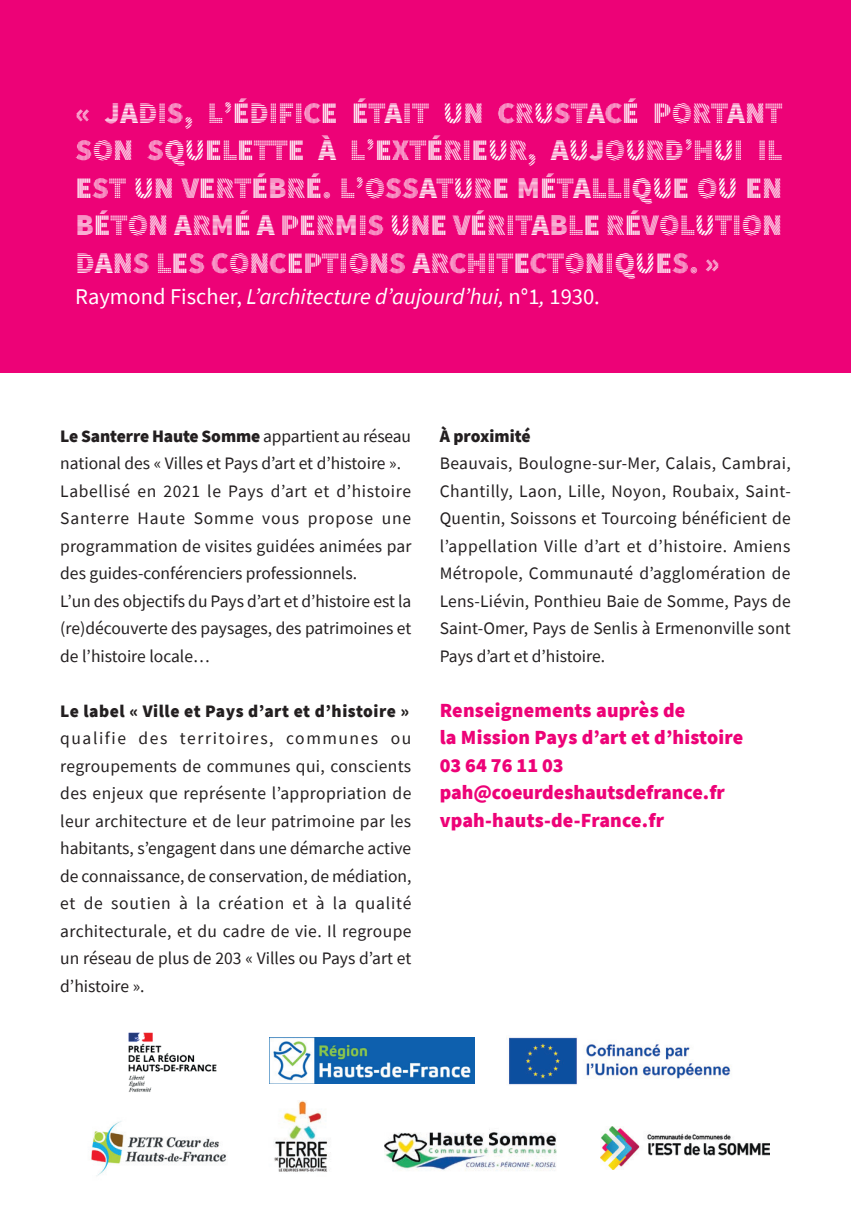
<style>
.page{position:relative;width:851px;height:1205px;background:#fff}
.page>*{position:absolute;margin:0;border:0;box-sizing:border-box;transform-origin:0 0}
.t1{font:900 30px/37.5px "Source Sans Pro DISPLAYV2";color:#fff;text-align:justify}
.t2{font:italic 22.5px "Source Sans Pro";color:#fff}
.t3{font:900 20px/27.5px "Source Sans Pro";color:#ed0277}
.t4{font:17.5px/27.5px "Source Sans Pro";color:#231f20;text-align:justify}
.t5{font:900 17.5px "Source Sans Pro";letter-spacing:.03em;color:#231f20}
.t6{font:900 17.5px "Source Sans Pro";color:#231f20}
.s1{font-style:normal}
.s2{font-weight:900}
</style>
<div class="page">
<div style="left:0;top:0;width:850px;height:1205px;background:#ed0277"></div>
<div style="left:0;top:373px;width:850px;height:832px;background:#fff"></div>
<img style="left:91px;top:1121px;width:135px;height:55px">
<img style="left:128px;top:1032px;width:89px;height:60px">
<img style="left:269px;top:1038px;width:206px;height:45px">
<img style="left:509px;top:1037px;width:222px;height:48px">
<img style="left:384px;top:1129px;width:172px;height:42px">
<img style="left:600px;top:1127px;width:169px;height:42px">
<img style="left:274px;top:1100px;width:56px;height:72px">
<h1 class="t1" style="left:75px;top:95px;width:708px">« JADIS, L’ÉDIFICE ÉTAIT UN CRUSTACÉ PORTANT SON SQUELETTE À L’EXTÉRIEUR, AUJOURD’HUI IL EST UN VERTÉBRÉ. L’OSSATURE MÉTALLIQUE OU EN BÉTON ARMÉ A PERMIS UNE VÉRITABLE RÉVOLUTION DANS LES CONCEPTIONS ARCHITECTONIQUES. »</h1>
<p class="t2" style="left:75px;top:282px;width:526px"><span class="s1">Raymond Fischer,</span> L’architecture d’aujourd’hui, <span class="s1">n°1</span>, <span class="s1">1930.</span></p>
<p class="t4" style="left:60px;top:422px;width:352px;text-align:left"><span class="s2">Le Santerre Haute Somme</span> appartient au réseau national des « Villes et Pays d’art et d’histoire ».<br>Labellisé en 2021 le Pays d’art et d’histoire Santerre Haute Somme vous propose une programmation de visites guidées animées par des guides-conférenciers professionnels.<br>L’un des objectifs du Pays d’art et d’histoire est la (re)découverte des paysages, des patrimoines et de l’histoire locale…</p>
<p class="t5" style="left:60px;top:699px;width:350px">Le label « Ville et Pays d’art et d’histoire »</p>
<p class="t4" style="left:60px;top:724px;width:352px">qualifie des territoires, communes ou regroupements de communes qui, conscients des enjeux que représente l’appropriation de leur architecture et de leur patrimoine par les habitants, s’engagent dans une démarche active de connaissance, de conservation, de médiation, et de soutien à la création et à la qualité architecturale, et du cadre de vie. Il regroupe un réseau de plus de 203 « Villes ou Pays d’art et d’histoire ».</p>
<p class="t6" style="left:439px;top:424px;width:92px">À proximité</p>
<p class="t4" style="left:439px;top:449px;width:352px">Beauvais, Boulogne-sur-Mer, Calais, Cambrai, Chantilly, Laon, Lille, Noyon, Roubaix, Saint-Quentin, Soissons et Tourcoing bénéficient de l’appellation Ville d’art et d’histoire. Amiens Métropole, Communauté d’agglomération de Lens-Liévin, Ponthieu Baie de Somme, Pays de Saint-Omer, Pays de Senlis à Ermenonville sont Pays d’art et d’histoire.</p>
<p class="t3" style="left:439px;top:696px;width:305px">Renseignements auprès de<br>la Mission Pays d’art et d’histoire<br>03 64 76 11 03 pah@coeurdeshautsdefrance.fr vpah-hauts-de-France.fr</p>
</div>
